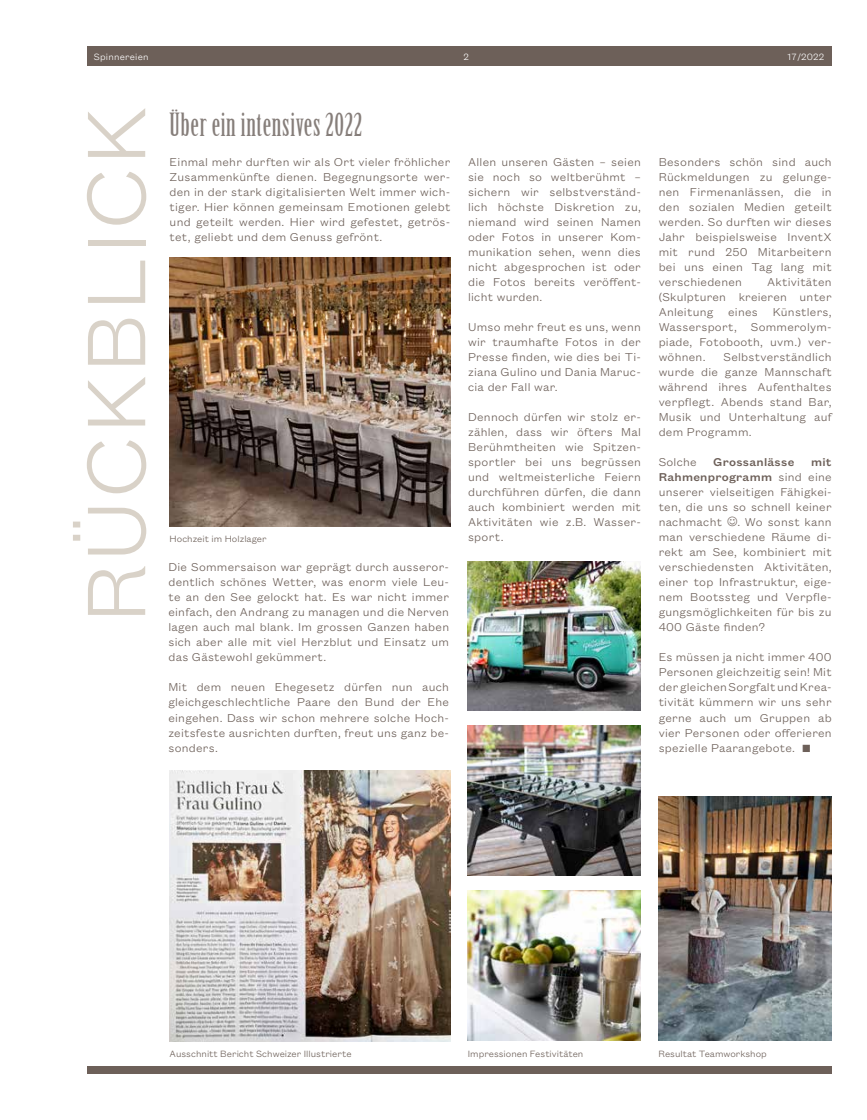
<style>
.page{position:relative;width:867px;height:1120px;background:#fff}
.page>*{position:absolute;margin:0;border:0;box-sizing:border-box;transform-origin:0 0}
.t1{font:300 90.88px "Founders Grotesk Text";letter-spacing:.025em;color:#d9d2c8}
.t2{font:31.25px "Birch Std";letter-spacing:.02em;color:#867e7a}
.t3{font:300 12.5px/15px "Founders Grotesk Text";letter-spacing:.02em;color:#6d6059;text-align:justify}
.t4{font:500 12.5px "Founders Grotesk Text";letter-spacing:.02em;color:#6d6059}
.t5{font:300 10px "Founders Grotesk Text";color:#6d6059}
.t6{font:300 10px "Founders Grotesk Text";letter-spacing:.02em;color:#fff}
.s1{font-weight:500}
</style>
<div class="page">
<div style="left:87px;top:1066px;width:744px;height:7px;background:#6d6059"></div>
<div style="left:87px;top:46px;width:744px;height:20px;background:#6d6059"></div>
<img style="left:169px;top:257px;width:281px;height:269px">
<img style="left:169px;top:770px;width:281px;height:271px">
<img style="left:468px;top:561px;width:172px;height:149px">
<img style="left:468px;top:725px;width:172px;height:150px">
<img style="left:468px;top:890px;width:172px;height:150px">
<img style="left:658px;top:796px;width:173px;height:244px">
<p class="t6" style="left:94px;top:50px;width:56px">Spinnereien</p>
<p class="t6" style="left:463px;top:50px;width:7px">2</p>
<p class="t6" style="left:787px;top:50px;width:38px">17 /2022</p>
<h1 class="t1" style="left:55px;top:623px;width:518px;rotate:-90deg">RÜCKBLICK</h1>
<h2 class="t2" style="left:169px;top:107px;width:194px">Über ein intensives 2022</h2>
<p class="t3" style="left:169px;top:154px;width:282px">Einmal mehr durften wir als Ort vieler fröhlicher Zusammenkünfte dienen. Begegnungsorte wer&shy;den in der stark digitalisierten Welt immer wich&shy;tiger. Hier können gemeinsam Emotionen gelebt und geteilt werden. Hier wird gefestet, getrös&shy;tet, geliebt und dem Genuss gefrönt.</p>
<p class="t5" style="left:169px;top:532px;width:98px">Hochzeit im Holzlager</p>
<p class="t3" style="left:168px;top:559px;width:282px">Die Sommersaison war geprägt durch ausseror&shy;dentlich schönes Wetter, was enorm viele Leu&shy;te an den See gelockt hat. Es war nicht immer einfach, den Andrang zu managen und die Nerven lagen auch mal blank. Im grossen Ganzen haben sich aber alle mit viel Herzblut und Einsatz um das Gästewohl gekümmert.</p>
<p class="t3" style="left:168px;top:679px;width:282px">Mit dem neuen Ehegesetz dürfen nun auch gleichgeschlechtliche Paare den Bund der Ehe eingehen. Dass wir schon mehrere solche Hoch&shy;zeitsfeste ausrichten durften, freut uns ganz be&shy;sonders.</p>
<p class="t3" style="left:468px;top:154px;width:174px">Allen unseren Gästen – seien sie noch so weltberühmt – sichern wir selbstverständ&shy;lich höchste Diskretion zu, niemand wird seinen Namen oder Fotos in unserer Kom&shy;munikation sehen, wenn dies nicht abgesprochen ist oder die Fotos bereits veröffent&shy;licht wurden.</p>
<p class="t3" style="left:468px;top:319px;width:174px">Umso mehr freut es uns, wenn wir traumhafte Fotos in der Presse finden, wie dies bei Ti&shy;ziana Gulino und Dania Maruc&shy;cia der Fall war.</p>
<p class="t3" style="left:468px;top:409px;width:174px">Dennoch dürfen wir stolz er&shy;zählen, dass wir öfters Mal Berühmtheiten wie Spitzen&shy;sportler bei uns begrüssen und weltmeisterliche Feiern durchführen dürfen, die dann auch kombiniert werden mit Aktivitäten wie z.B. Wasser&shy;sport.</p>
<p class="t3" style="left:658px;top:154px;width:174px">Besonders schön sind auch Rückmeldungen zu gelunge&shy;nen Firmenanlässen, die in den sozialen Medien geteilt werden. So durften wir dieses Jahr beispielsweise InventX mit rund 250 Mitarbeitern bei uns einen Tag lang mit verschiedenen</p>
<p class="t3" style="left:658px;top:274px;width:174px;text-indent:108px">Aktivitäten (Skulpturen kreieren unter Anleitung eines Künstlers, Wassersport, Sommerolym&shy;piade, Fotobooth, uvm.) ver&shy;wöhnen.</p>
<p class="t3" style="left:658px;top:349px;width:174px;text-indent:65px">Selbstverständlich wurde die ganze Mannschaft während ihres Aufenthaltes verpflegt. Abends stand Bar, Musik und Unterhaltung auf dem Programm.</p>
<p class="t3" style="left:658px;top:454px;width:40px">Solche</p>
<p class="t4" style="left:713px;top:454px;width:83px">Grossanlässe</p>
<p class="t3" style="left:658px;top:454px;width:174px;text-indent:152px"><span class="s1">mit Rahmenprogramm</span> sind eine unserer vielseitigen Fähigkei&shy;ten, die uns so schnell keiner nachmacht . Wo sonst kann man verschiedene Räume di&shy;rekt am See, kombiniert mit verschiedensten Aktivitäten, einer top Infrastruktur, eige&shy;nem Bootssteg und Verpfle&shy;gungsmöglichkeiten für bis zu 400 Gäste finden?</p>
<p class="t3" style="left:658px;top:649px;width:174px">Es müssen ja nicht immer 400<br>Personen gleichzeitig sein! Mit der gleichen Sorgfalt und Krea&shy;tivität kümmern wir uns sehr gerne auch um Gruppen ab vier Personen oder offerieren spezielle Paarangebote. ■</p>
<p class="t5" style="left:169px;top:1047px;width:183px">Ausschnitt Bericht Schweizer Illustrierte</p>
<p class="t5" style="left:468px;top:1046px;width:117px">Impressionen Festivitäten</p>
<p class="t5" style="left:658px;top:1046px;width:110px">Resultat Teamworkshop</p>
</div>
